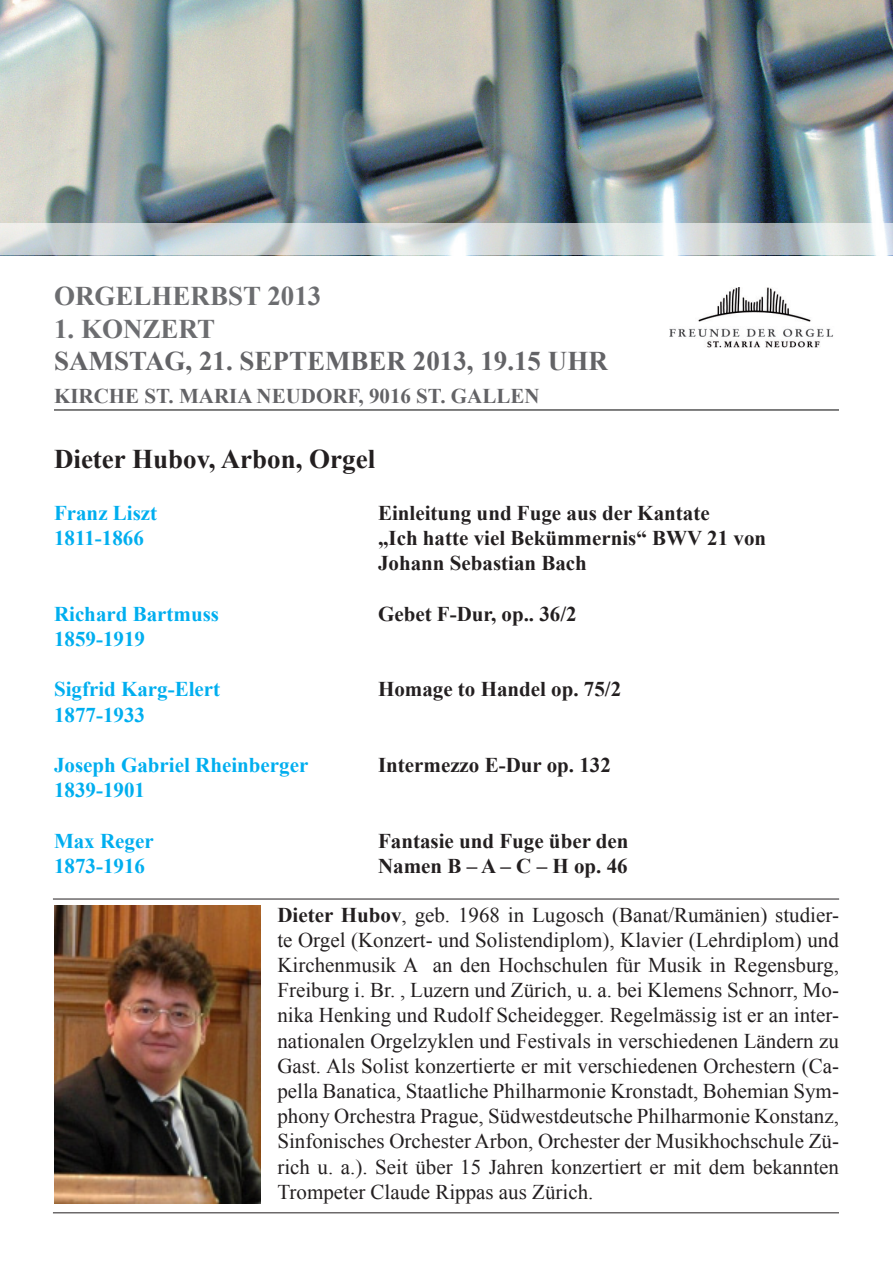
<style>
.page{position:relative;width:893px;height:1263px;background:#fff}
.page>*{position:absolute;margin:0;border:0;box-sizing:border-box;transform-origin:0 0}
.t1{font:700 27px "Times New Roman";color:#636366}
.t2{font:700 27px "Times New Roman";color:#6c6d70}
.t3{font:700 27px "Times New Roman";color:#231f20}
.t4{font:21px/25.2px "Times New Roman";color:#231f20;text-align:justify}
.t5{font:700 21px "Times New Roman";color:#231f20}
.t6{font:700 21px "Times New Roman";color:#00aeef}
.t7{font:700 21px "Times New Roman";color:#636366}
.s1{font-weight:700}
</style>
<div class="page">
<img style="left:1px;top:0;width:892px;height:223px">
<svg style="left:0;top:223px;width:893px;height:32px;background:#ced7d9"></svg>
<hr style="left:54px;top:410px;width:785px;height:1px;background:#000">
<hr style="left:53px;top:899px;width:786px;height:1px;background:#231f20">
<hr style="left:53px;top:1212px;width:786px;height:1px;background:#231f20">
<img style="left:669px;top:287px;width:164px;height:61px">
<img style="left:54px;top:906px;width:206px;height:297px">
<p class="t2" style="left:54px;top:278px;width:269px">ORGELHERBST 2013</p>
<p class="t2" style="left:54px;top:310px;width:163px">1. KONZERT</p>
<p class="t1" style="left:54px;top:342px;width:555px">SAMSTAG, 21. SEPTEMBER 2013, 19.15 UHR</p>
<p class="t7" style="left:54px;top:381px;width:487px">KIRCHE ST. MARIA NEUDORF, 9016 ST. GALLEN</p>
<p class="t3" style="left:54px;top:440px;width:323px">Dieter Hubov, Arbon, Orgel</p>
<p class="t6" style="left:54px;top:498px;width:105px">Franz Liszt</p>
<p class="t5" style="left:378px;top:498px;width:333px">Einleitung und Fuge aus der Kantate</p>
<p class="t6" style="left:54px;top:524px;width:91px">1811-1866</p>
<p class="t5" style="left:378px;top:524px;width:390px">„Ich hatte viel Bekümmernis“ BWV 21 von</p>
<p class="t5" style="left:378px;top:549px;width:210px">Johann Sebastian Bach</p>
<p class="t6" style="left:54px;top:599px;width:167px">Richard Bartmuss</p>
<p class="t5" style="left:378px;top:599px;width:200px">Gebet F-Dur, op.. 36/2</p>
<p class="t6" style="left:54px;top:624px;width:92px">1859-1919</p>
<p class="t6" style="left:54px;top:675px;width:168px">Sigfrid Karg-Elert</p>
<p class="t5" style="left:378px;top:675px;width:245px">Homage to Handel op. 75/2</p>
<p class="t6" style="left:54px;top:700px;width:92px">1877-1933</p>
<p class="t6" style="left:54px;top:750px;width:256px">Joseph Gabriel Rheinberger</p>
<p class="t5" style="left:378px;top:750px;width:234px">Intermezzo E-Dur op. 132</p>
<p class="t6" style="left:54px;top:776px;width:92px">1839-1901</p>
<p class="t6" style="left:54px;top:826px;width:101px">Max Reger</p>
<p class="t5" style="left:378px;top:826px;width:252px">Fantasie und Fuge über den</p>
<p class="t6" style="left:54px;top:851px;width:92px">1873-1916</p>
<p class="t5" style="left:378px;top:851px;width:251px">Namen B – A – C – H op. 46</p>
<p class="t4" style="left:277px;top:902px;width:563px"><span class="s1">Dieter Hubov</span>, geb. 1968 in Lugosch (Banat/Rumänien) studier&shy;te Orgel (Konzert- und Solistendiplom), Klavier (Lehrdiplom) und Kirchenmusik A an den Hochschulen für Musik in Regensburg, Freiburg i. Br. , Luzern und Zürich, u. a. bei Klemens Schnorr, Mo&shy;nika Henking und Rudolf Scheidegger. Regelmässig ist er an inter&shy;nationalen Orgelzyklen und Festivals in verschiedenen Ländern zu Gast. Als Solist konzertierte er mit verschiedenen Orchestern (Ca&shy;pella Banatica, Staatliche Philharmonie Kronstadt, Bohemian Sym&shy;phony Orchestra Prague, Südwestdeutsche Philharmonie Konstanz, Sinfonisches Orchester Arbon, Orchester der Musikhochschule Zü&shy;rich u. a.). Seit über 15 Jahren konzertiert er mit dem bekannten Trompeter Claude Rippas aus Zürich.</p>
</div>
